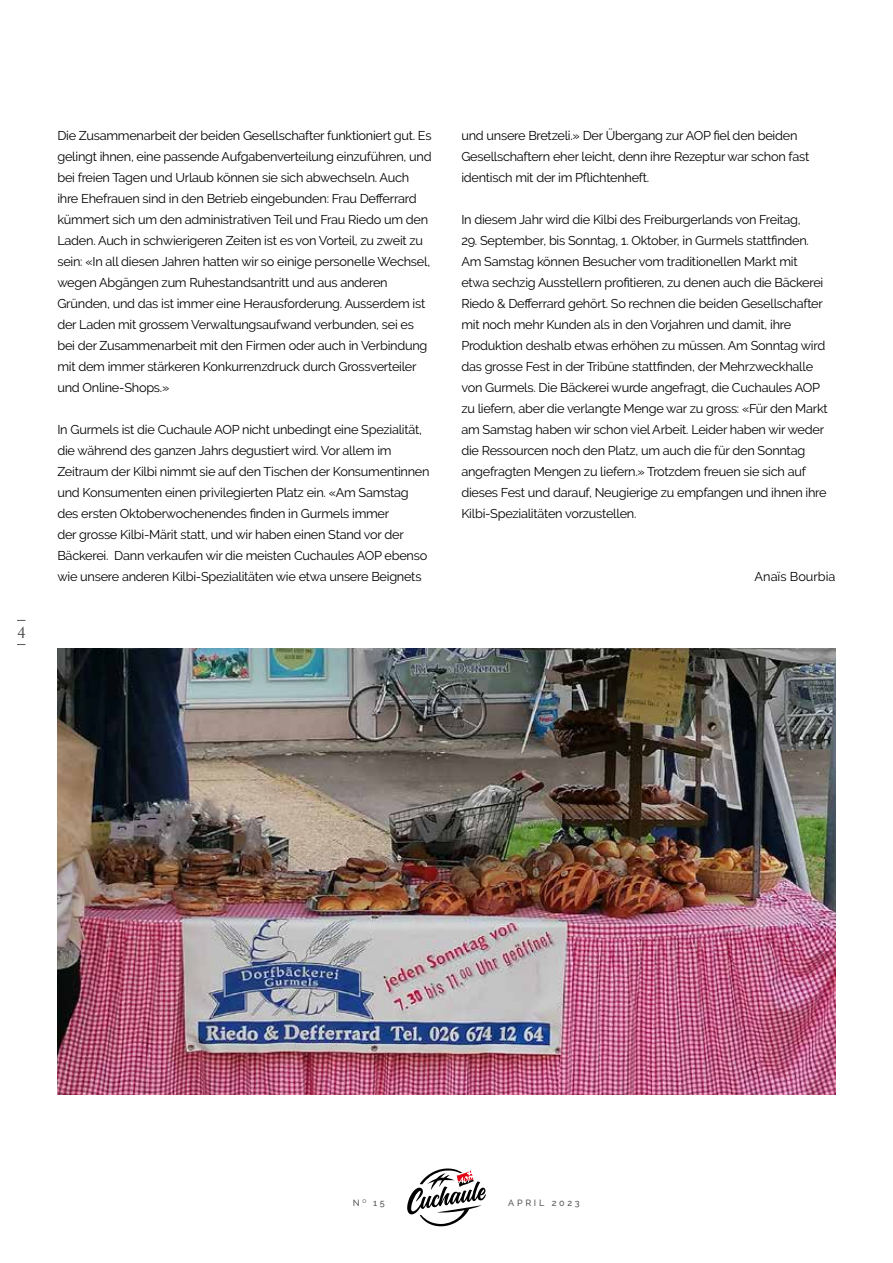
<style>
.page{position:relative;width:893px;height:1263px;background:#fff}
.page>*{position:absolute;margin:0;border:0;box-sizing:border-box;transform-origin:0 0}
.t1{font:18px "Crimson Text";color:#575756}
.t2{font:12.75px/21px "Raleway";letter-spacing:-.02em;color:#000}
.t3{font:12.75px "Raleway";color:#000}
.t4{font:500 9px "Raleway";letter-spacing:.3em;color:#575756}
</style>
<div class="page">
<svg style="left:407px;top:1168px;width:79px;height:58px"></svg>
<img style="left:57px;top:648px;width:779px;height:446px">
<h1 class="t1" style="left:17px;top:620px;width:10px">4</h1>
<p class="t2" style="left:57px;top:125px;width:376px">Die Zusammenarbeit der beiden Gesellschafter funktioniert gut. Es gelingt ihnen, eine passende Aufgabenverteilung einzuführen, und bei freien Tagen und Urlaub können sie sich abwechseln. Auch ihre Ehefrauen sind in den Betrieb eingebunden: Frau Defferrard kümmert sich um den administrativen Teil und Frau Riedo um den Laden. Auch in schwierigeren Zeiten ist es von Vorteil, zu zweit zu sein: «In all diesen Jahren hatten wir so einige personelle Wechsel, wegen Abgängen zum Ruhestandsantritt und aus anderen Gründen, und das ist immer eine Herausforderung. Ausserdem ist der Laden mit grossem Verwaltungsaufwand verbunden, sei es bei der Zusammenarbeit mit den Firmen oder auch in Verbindung mit dem immer stärkeren Konkurrenzdruck durch Grossverteiler und Online-Shops.»</p>
<p class="t2" style="left:57px;top:419px;width:374px">In Gurmels ist die Cuchaule AOP nicht unbedingt eine Spezialität, die während des ganzen Jahrs degustiert wird. Vor allem im Zeitraum der Kilbi nimmt sie auf den Tischen der Konsumentinnen und Konsumenten einen privilegierten Platz ein. «Am Samstag des ersten Oktoberwochenendes finden in Gurmels immer<br>der grosse Kilbi-Märit statt, und wir haben einen Stand vor der Bäckerei. Dann verkaufen wir die meisten Cuchaules AOP ebenso wie unsere anderen Kilbi-Spezialitäten wie etwa unsere Beignets</p>
<p class="t2" style="left:461px;top:125px;width:349px">und unsere Bretzeli.» Der Übergang zur AOP fiel den beiden<br>Gesellschaftern eher leicht, denn ihre Rezeptur war schon fast identisch mit der im Pflichtenheft.</p>
<p class="t2" style="left:461px;top:209px;width:341px">In diesem Jahr wird die Kilbi des Freiburgerlands von Freitag,</p>
<p class="t2" style="left:461px;top:230px;width:368px">29. September, bis Sonntag, 1. Oktober, in Gurmels stattfinden.<br>Am Samstag können Besucher vom traditionellen Markt mit etwa sechzig Ausstellern profitieren, zu denen auch die Bäckerei Riedo &amp; Defferrard gehört. So rechnen die beiden Gesellschafter mit noch mehr Kunden als in den Vorjahren und damit, ihre Produktion deshalb etwas erhöhen zu müssen. Am Sonntag wird das grosse Fest in der Tribüne stattfinden, der Mehrzweckhalle von Gurmels. Die Bäckerei wurde angefragt, die Cuchaules AOP zu liefern, aber die verlangte Menge war zu gross: «Für den Markt am Samstag haben wir schon viel Arbeit. Leider haben wir weder die Ressourcen noch den Platz, um auch die für den Sonntag angefragten Mengen zu liefern.» Trotzdem freuen sie sich auf dieses Fest und darauf, Neugierige zu empfangen und ihnen ihre Kilbi-Spezialitäten vorzustellen.</p>
<p class="t3" style="left:755px;top:569px;width:82px">Anaïs Bourbia</p>
<p class="t4" style="left:353px;top:1197px;width:33px">N<sup>O</sup> 15</p>
<p class="t4" style="left:508px;top:1197px;width:73px">APRIL 2023</p>
</div>
